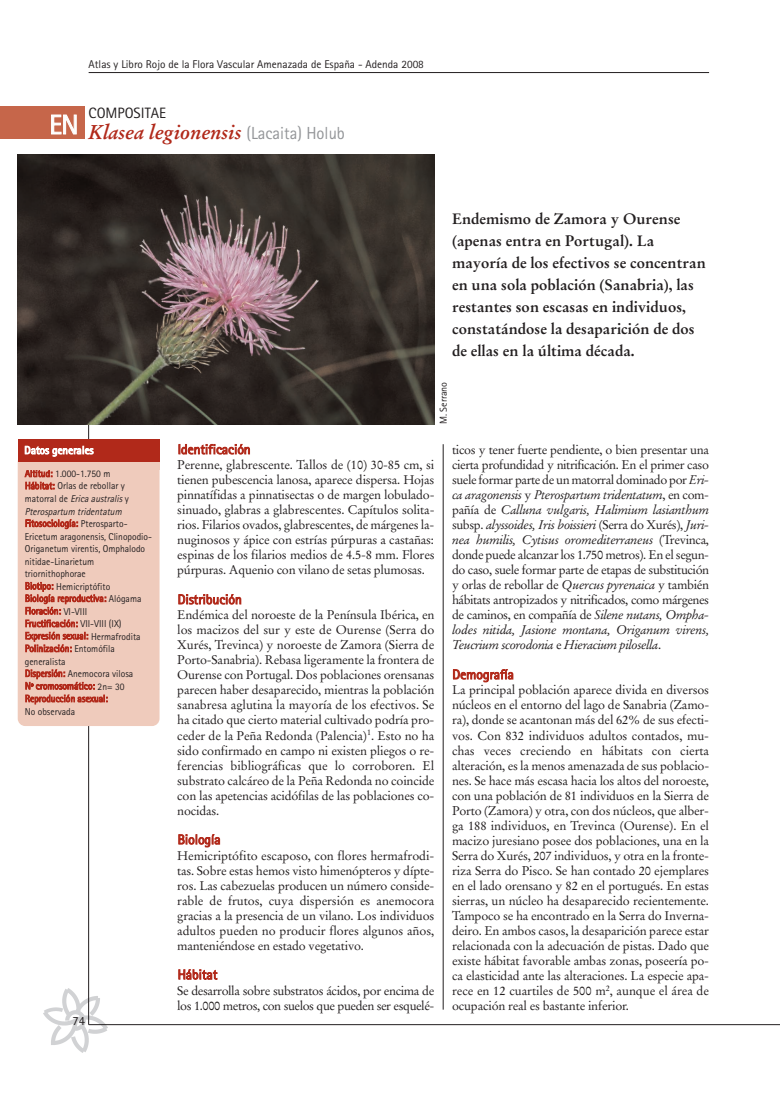
<style>
.page{position:relative;width:780px;height:1099px;background:#fff}
.page>*{position:absolute;margin:0;border:0;box-sizing:border-box;transform-origin:0 0}
.t1{font:27.5px "Rotis Sans Serif";color:#fff}
.t2{font:italic 700 20px "Stempel Garamond";color:#b1291a}
.t3{font:700 15px/21.9px "Stempel Garamond";color:#231f20}
.t4{font:15px "Rotis Sans Serif";color:#231f20}
.t5{font:13.75px "Rotis Sans Serif";color:#b1291a}
.t6{font:12.5px/15px "Stempel Garamond";letter-spacing:-.02em;color:#231f20;text-align:justify}
.t7{font:12.5px "Rotis Sans Serif";color:#231f20}
.t8{font:11.25px "Rotis Sans Serif";color:#231f20}
.t9{font:11.25px "Rotis Sans Serif";color:#fff}
.t10{font:10px/12.5px "Rotis Sans Serif";color:#231f20;scale:.95 1}
.t11{font:10px "Rotis Sans Serif";color:#231f20}
.s1{font-family:"Rotis Sans Serif";font-weight:400;font-style:normal;font-size:17.5px;color:#939598}
.s2{color:#b1291a}
.s3{font-style:italic}
</style>
<div class="page">
<img style="left:44px;top:988px;width:64px;height:64px">
<hr style="left:89px;top:1024px;width:691px;height:1px;background:#231f20">
<hr style="left:88px;top:169px;width:1px;height:855px;background:#231f20">
<hr style="left:89px;top:72px;width:620px;height:1px;background:#231f20">
<div style="left:0;top:107px;width:85px;height:32px;background:#c6664a"></div>
<div style="left:18px;top:454px;width:141px;height:272px;background:#efcbbc;border-radius:8px"></div>
<img style="left:18px;top:154px;width:416px;height:270px">
<div style="left:18px;top:439px;width:141px;height:24px;background:#b1291a"></div>
<div style="left:18px;top:462px;width:141px;height:7px;background:#efcbbc"></div>
<hr style="left:443px;top:444px;width:1px;height:565px;background:#231f20">
<p class="t8" style="left:89px;top:60px;width:337px">Atlas y Libro Rojo de la Flora Vascular Amenazada de España - Adenda 2008</p>
<h1 class="t1" style="left:49px;top:115px;width:31px">EN</h1>
<p class="t4" style="left:89px;top:108px;width:79px">COMPOSITAE</p>
<h2 class="t2" style="left:89px;top:123px;width:258px">Klasea legionensis <span class="s1">(Lacaita) Holub</span></h2>
<p class="t3" style="left:452px;top:209px;width:255px">Endemismo de Zamora y Ourense (apenas entra en Portugal). La mayoría de los efectivos se concentran en una sola población (Sanabria), las restantes son escasas en individuos, constatándose la desaparición de dos de ellas en la última década.</p>
<p class="t11" style="left:440px;top:424px;width:44px;rotate:-90deg">M. Serrano</p>
<p class="t9" style="left:24px;top:446px;width:71px">Datos generales</p>
<p class="t10" style="left:25px;top:468px;width:135px"><span class="s2">Altitud:</span> 1.000-1.750 m<br><span class="s2">Hábitat:</span> Orlas de rebollar y<br>m a to r ra l d e <span class="s3">Erica australis</span> y<br><span class="s3">Pterospartum tridentatum<br></span><span class="s2">Fitosociología:</span> Pterosparto-<br>Ericetum aragonensis, Clinopodio-<br>Origanetum virentis, Omphalodo nitidae-Linarietum triornithophorae<br><span class="s2">Biotipo:</span> Hemicriptófito<br><span class="s2">Biología reproductiva:</span> Alógama<br><span class="s2">Floración:</span> VI-VIII<br><span class="s2">Fructificación:</span> VII-VIII (IX)<br><span class="s2">Expresión sexual:</span> Hermafrodita<br><span class="s2">Polinización:</span> Entomófila generalista<br><span class="s2">Dispersión:</span> Anemocora vilosa<br><span class="s2">Nº cromosomático:</span> 2n= 30<br><span class="s2">Reproducción asexual:</span></p>
<p class="t10" style="left:25px;top:706px;width:54px">No observada</p>
<p class="t7" style="left:73px;top:1015px;width:14px">74</p>
<p class="t5" style="left:178px;top:444px;width:74px">Identificación</p>
<p class="t6" style="left:177px;top:458px;width:259px">Perenne, glabrescente. Tallos de (10) 30-85 cm, si tienen pubescencia lanosa, aparece dispersa. Hojas pinnatífidas a pinnatisectas o de margen lobulado&shy;sinuado, glabras a glabrescentes. Capítulos solita&shy;rios. Filarios ovados, glabrescentes, de márgenes la&shy;nuginosos y ápice con estrías púrpuras a castañas: espinas de los filarios medios de 4.5-8 mm. Flores púrpuras. Aquenio con vilano de setas plumosas.</p>
<p class="t5" style="left:178px;top:594px;width:66px">Distribución</p>
<p class="t6" style="left:177px;top:608px;width:259px">Endémica del noroeste de la Península Ibérica, en los macizos del sur y este de Ourense (Serra do Xurés, Trevinca) y noroeste de Zamora (Sierra de Porto-Sanabria). Rebasa ligeramente la frontera de Ourense con Portugal. Dos poblaciones orensanas parecen haber desaparecido, mientras la población sanabresa aglutina la mayoría de los efectivos. Se ha citado que cierto material cultivado podría pro&shy;ceder de la Peña Redonda (Palencia)<sup>1</sup>. Esto no ha sido confirmado en campo ni existen pliegos o re&shy;ferencias bibliográficas que lo corroboren. El substrato calcáreo de la Peña Redonda no coincide con las apetencias acidófilas de las poblaciones co&shy;nocidas.</p>
<p class="t5" style="left:178px;top:834px;width:44px">Biología</p>
<p class="t6" style="left:177px;top:848px;width:258px">Hemicriptófito escaposo, con flores hermafrodi&shy;tas. Sobre estas hemos visto himenópteros y dípte&shy;ros. Las cabezuelas producen un número conside&shy;rable de frutos, cuya dispersión es anemocora gracias a la presencia de un vilano. Los individuos adultos pueden no producir flores algunos años, manteniéndose en estado vegetativo.</p>
<p class="t5" style="left:178px;top:969px;width:41px">Hábitat</p>
<p class="t6" style="left:177px;top:983px;width:258px">Se desarrolla sobre substratos ácidos, por encima de los 1.000 metros, con suelos que pueden ser esquelé-</p>
<p class="t6" style="left:452px;top:443px;width:258px">ticos y tener fuerte pendiente, o bien presentar una cierta profundidad y nitrificación. En el primer caso suele formar parte de un matorral dominado por <span class="s3">Eri&shy;ca aragonensis</span> y <span class="s3">Pterospartum tridentatum</span>, en com&shy;pañía de <span class="s3">Calluna vulgaris, Halimium lasianthum </span>subsp. <span class="s3">alyssoides, Iris boissieri</span> (Serra do Xurés), <span class="s3">Juri&shy;nea humilis, Cytisus oromediterraneus</span> (Trevinca, donde puede alcanzar los 1.750 metros). En el segun&shy;do caso, suele formar parte de etapas de substitución y orlas de rebollar de <span class="s3">Quercus pyrenaica</span> y también hábitats antropizados y nitrificados, como márgenes de caminos, en compañía de <span class="s3">Silene nutans, Ompha&shy;lodes nitida, Jasione montana, Origanum virens, Teucrium scorodonia</span> e <span class="s3">Hieracium pilosella</span>.</p>
<p class="t5" style="left:452px;top:669px;width:63px">Demografía</p>
<p class="t6" style="left:452px;top:683px;width:259px">La principal población aparece divida en diversos núcleos en el entorno del lago de Sanabria (Zamo&shy;ra), donde se acantonan más del 62% de sus efecti&shy;vos. Con 832 individuos adultos contados, mu&shy;chas veces creciendo en hábitats con cierta alteración, es la menos amenazada de sus poblacio&shy;nes. Se hace más escasa hacia los altos del noroeste, con una población de 81 individuos en la Sierra de Porto (Zamora) y otra, con dos núcleos, que alber&shy;ga 188 individuos, en Trevinca (Ourense). En el macizo juresiano posee dos poblaciones, una en la Serra do Xurés, 207 individuos, y otra en la fronte&shy;riza Serra do Pisco. Se han contado 20 ejemplares en el lado orensano y 82 en el portugués. En estas sierras, un núcleo ha desaparecido recientemente.<br>Tampoco se ha encontrado en la Serra do Inverna&shy;deiro. En ambos casos, la desaparición parece estar relacionada con la adecuación de pistas. Dado que existe hábitat favorable ambas zonas, poseería po&shy;ca elasticidad ante las alteraciones. La especie apa&shy;rece en 12 cuartiles de 500 m<sup>2</sup>, aunque el área de ocupación real es bastante inferior.</p>
</div>
